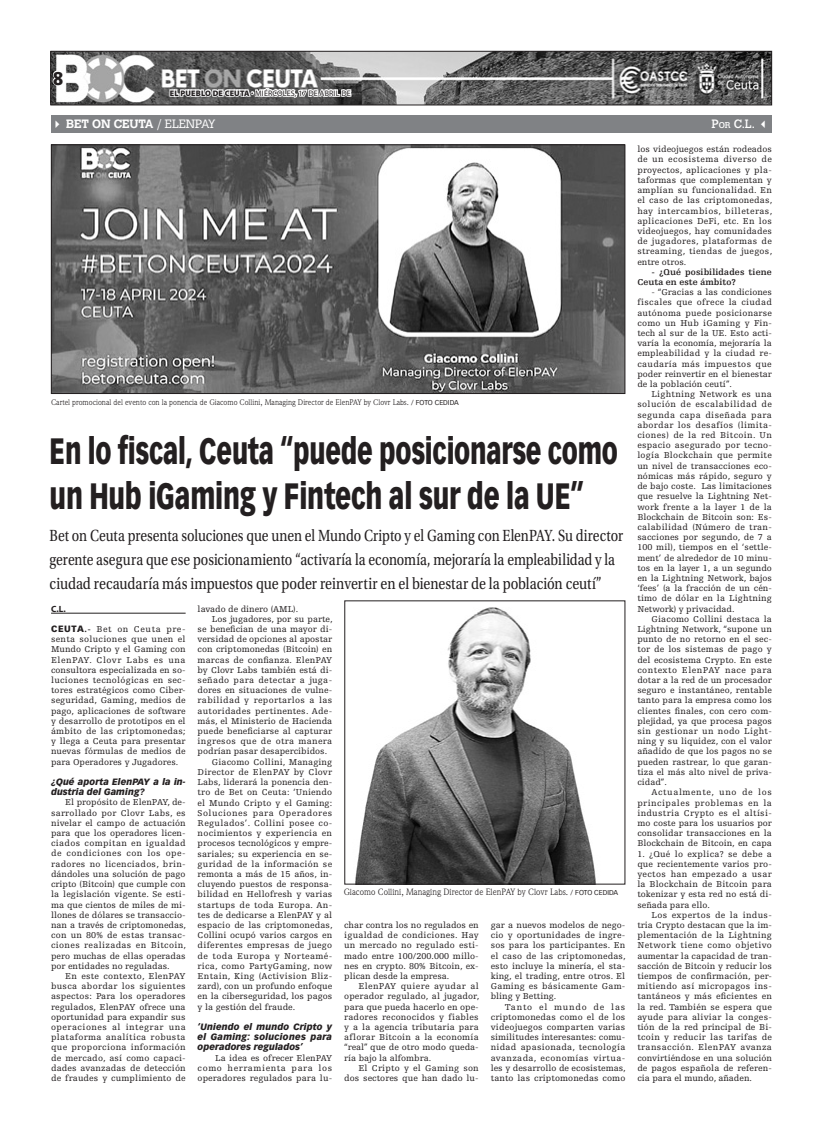
<style>
.page{position:relative;width:823px;height:1134px;background:#fff}
.page>*{position:absolute;margin:0;border:0;box-sizing:border-box;transform-origin:0 0}
._01_TIT-4COL{font:900 36px/45px "Vectora LT Std";letter-spacing:-.01em;color:#231f20;scale:.69 1}
.D_00_NUMERO_DERECHA{font:900 18px "Vectora LT Std";color:#231f20}
._03_SUB-4COL{font:17px/24px "Utopia Std";letter-spacing:-.005em;color:#231f20;scale:.81 1}
._00_CINTILLO_2{font:700 12px "Calvert MT Std";letter-spacing:-.01em;color:#fff}
._00_CINTILLO_2-2{font:12px "Calvert MT Std";color:#fff}
._00_Texto_2{font:9px/10.2px "Egyptienne FLT Std";color:#231f20;text-align:justify}
._00_Texto_1{font:9px/10.2px "Egyptienne FLT Std";color:#231f20;text-align:justify}
._05_Ladillo{font:italic 900 9px/10.2px "Vectora LT Std";color:#231f20}
._07_Pie_de_foto{font:9px "Weidemann Std";color:#231f20}
._00_Texto_2-2{font:700 9px/10.2px "Egyptienne FLT Std";letter-spacing:.01em;color:#231f20}
._00_Firma-1{font:700 9px "Myriad Pro";color:#231f20}
._07_Pie_de_foto-2{font:8px "Weidemann Std";color:#231f20}
._10_EL_PUEBLO_DE_CEU{font:8px "Myriad Pro";letter-spacing:.02em;color:#231f20}
.s1{font-weight:900}
.s2{font-weight:300}
.s3{font-size:8.4px}
.s4{font-family:"Vectora LT Std";font-size:7px}
.s5{font-family:"Vectora LT Std";font-weight:900}
.s6{font-weight:700}
</style>
<div class="page">
<hr style="left:51px;top:613px;width:134px;height:1px;background:#231f20">
<img style="left:53px;top:147px;width:569px;height:245px">
<svg style="left:50px;top:348px;width:411px;height:46px;background:#6d6d6d"></svg>
<img style="left:360px;top:607px;width:229px;height:230px">
<svg style="left:344px;top:837px;width:276px;height:48px;background:#595859"></svg>
<div style="left:51px;top:116px;width:720px;height:17px;background:#808285"></div>
<img style="left:53px;top:53px;width:716px;height:50px">
<div style="left:51px;top:51px;width:720px;height:54px;border:1px solid #231f20"></div>
<svg style="left:52px;top:69px;width:13px;height:18px"></svg>
<svg style="left:168px;top:74px;width:184px;height:32px"></svg>
<p class="D_00_NUMERO_DERECHA" style="left:53px;top:67px;width:12px">8</p>
<p class="_10_EL_PUEBLO_DE_CEU" style="left:170px;top:88px;width:182px"><span class="s1">EL PUEBLO DE CEUTA ·</span> MIÉRCOLES, 17 DE ABRIL DE</p>
<p class="_00_CINTILLO_2" style="left:51px;top:117px;width:166px">✔ BET ON CEUTA <span class="s2">/ ELENPAY</span></p>
<p class="_00_CINTILLO_2-2" style="left:711px;top:117px;width:60px">P<span class="s3">or</span> C.L. ✓</p>
<p class="_07_Pie_de_foto-2" style="left:51px;top:398px;width:409px">Cartel promocional del evento con la ponencia de Giacomo Collini, Managing Director de ElenPAY by Clovr Labs. <span class="s4">/ FOTO CEDIDA</span></p>
<p class="_01_TIT-4COL" style="left:50px;top:428px;width:824px">En lo fiscal, Ceuta “puede posicionarse como un Hub iGaming y Fintech al sur de la UE”</p>
<p class="_03_SUB-4COL" style="left:50px;top:523px;width:709px">Bet on Ceuta presenta soluciones que unen el Mundo Cripto y el Gaming con ElenPAY. Su director gerente asegura que ese posicionamiento “activaría la economía, mejoraría la empleabilidad y la ciudad recaudaría más impuestos que poder reinvertir en el bienestar de la población ceutí”</p>
<p class="_00_Firma-1" style="left:51px;top:603px;width:16px">C.L.</p>
<p class="_00_Texto_1" style="left:51px;top:624px;width:136px"><span class="s5">CEUTA</span><span class="s6">.-</span> Bet on Ceuta pre&shy;senta soluciones que unen el Mundo Cripto y el Gaming con ElenPAY. Clovr Labs es una consultora especializada en so&shy;luciones tecnológicas en sec&shy;tores estratégicos como Ciber&shy;seguridad, Gaming, medios de pago, aplicaciones de software y desarrollo de prototipos en el ámbito de las criptomonedas; y llega a Ceuta para presentar nuevas fórmulas de medios de para Operadores y Jugadores.</p>
<p class="_05_Ladillo" style="left:51px;top:777px;width:136px">¿Qué aporta ElenPAY a la in&shy;dustria del Gaming?</p>
<p class="_00_Texto_2" style="left:51px;top:797px;width:136px;text-indent:14px">El propósito de ElenPAY, de&shy;sarrollado por Clovr Labs, es nivelar el campo de actuación para que los operadores licen&shy;ciados compitan en igualdad de condiciones con los ope&shy;radores no licenciados, brin&shy;dándoles una solución de pago cripto (Bitcoin) que cumple con la legislación vigente. Se esti&shy;ma que cientos de miles de mi&shy;llones de dólares se transaccio&shy;nan a través de criptomonedas, con un 80% de estas transac&shy;ciones realizadas en Bitcoin, pero muchas de ellas operadas por entidades no reguladas.</p>
<p class="_00_Texto_2" style="left:51px;top:971px;width:136px;text-indent:14px">En este contexto, ElenPAY busca abordar los siguientes aspectos: Para los operadores regulados, ElenPAY ofrece una oportunidad para expandir sus operaciones al integrar una plataforma analítica robusta que proporciona información de mercado, así como capaci&shy;dades avanzadas de detección de fraudes y cumplimiento de</p>
<p class="_00_Texto_2" style="left:197px;top:604px;width:102px">lavado de dinero (AML).</p>
<p class="_00_Texto_2" style="left:197px;top:614px;width:136px;text-indent:14px">Los jugadores, por su parte, se benefician de una mayor di&shy;versidad de opciones al apostar con criptomonedas (Bitcoin) en marcas de confianza. ElenPAY by Clovr Labs también está di&shy;señado para detectar a juga&shy;dores en situaciones de vulne&shy;rabilidad y reportarlos a las autoridades pertinentes. Ade&shy;más, el Ministerio de Hacienda puede beneficiarse al capturar ingresos que de otra manera podrían pasar desapercibidos.</p>
<p class="_00_Texto_2" style="left:197px;top:757px;width:136px;text-indent:14px">Giacomo Collini, Managing Director de ElenPAY by Clovr Labs, liderará la ponencia den&shy;tro de Bet on Ceuta: ‘Uniendo el Mundo Cripto y el Gaming:<br>Soluciones para Operadores Regulados’. Collini posee co&shy;nocimientos y experiencia en procesos tecnológicos y empre&shy;sariales; su experiencia en se&shy;guridad de la información se remonta a más de 15 años, in&shy;cluyendo puestos de responsa&shy;bilidad en Hellofresh y varias startups de toda Europa. An&shy;tes de dedicarse a ElenPAY y al espacio de las criptomonedas, Collini ocupó varios cargos en diferentes empresas de juego de toda Europa y Norteamé&shy;rica, como PartyGaming, now Entain, King (Activision Bliz&shy;zard), con un profundo enfoque en la ciberseguridad, los pagos y la gestión del fraude.</p>
<p class="_05_Ladillo" style="left:197px;top:1022px;width:136px;text-align:justify">‘Uniendo el mundo Cripto y el Gaming: soluciones para operadores regulados’</p>
<p class="_00_Texto_2" style="left:197px;top:1053px;width:136px;text-indent:18px">La idea es ofrecer ElenPAY como herramienta para los operadores regulados para lu-</p>
<p class="_07_Pie_de_foto" style="left:343px;top:887px;width:276px">Giacomo Collini, Managing Director de ElenPAY by Clovr Labs. <span class="s4">/ FOTO CEDIDA</span></p>
<p class="_00_Texto_2" style="left:344px;top:920px;width:136px">char contra los no regulados en igualdad de condiciones. Hay un mercado no regulado esti&shy;mado entre 100/200.000 millo&shy;nes en crypto. 80% Bitcoin, ex&shy;plican desde la empresa.</p>
<p class="_00_Texto_2" style="left:344px;top:981px;width:136px;text-indent:14px">ElenPAY quiere ayudar al operador regulado, al jugador, para que pueda hacerlo en ope&shy;radores reconocidos y fiables y a la agencia tributaria para aflorar Bitcoin a la economía “real” que de otro modo queda&shy;ría bajo la alfombra.</p>
<p class="_00_Texto_2" style="left:344px;top:1063px;width:136px;text-align:right">El Cripto y el Gaming son dos sectores que han dado lu-</p>
<p class="_00_Texto_2" style="left:490px;top:920px;width:136px">gar a nuevos modelos de nego&shy;cio y oportunidades de ingre&shy;sos para los participantes. En el caso de las criptomonedas, esto incluye la minería, el sta&shy;king, el trading, entre otros. El Gaming es básicamente Gam&shy;bling y Betting.</p>
<p class="_00_Texto_2" style="left:490px;top:1002px;width:136px;text-indent:14px">Tanto el mundo de las criptomonedas como el de los videojuegos comparten varias similitudes interesantes: comu&shy;nidad apasionada, tecnología avanzada, economías virtua&shy;les y desarrollo de ecosistemas, tanto las criptomonedas como</p>
<p class="_00_Texto_2" style="left:637px;top:144px;width:136px">los videojuegos están rodeados de un ecosistema diverso de proyectos, aplicaciones y pla&shy;taformas que complementan y amplían su funcionalidad. En el caso de las criptomonedas, hay intercambios, billeteras, aplicaciones DeFi, etc. En los videojuegos, hay comunidades de jugadores, plataformas de streaming, tiendas de juegos, entre otros.</p>
<p class="_00_Texto_2-2" style="left:637px;top:267px;width:136px;text-indent:14px">- ¿Qué posibilidades tiene<br>Ceuta en este ámbito?</p>
<p class="_00_Texto_2" style="left:637px;top:287px;width:136px;text-indent:14px">- “Gracias a las condiciones fiscales que ofrece la ciudad autónoma puede posicionarse como un Hub iGaming y Fin&shy;tech al sur de la UE. Esto acti&shy;varía la economía, mejoraría la empleabilidad y la ciudad re&shy;caudaría más impuestos que poder reinvertir en el bienestar de la población ceutí”.</p>
<p class="_00_Texto_2" style="left:637px;top:389px;width:136px;text-indent:14px">Lightning Network es una solución de escalabilidad de segunda capa diseñada para abordar los desafíos (limita&shy;ciones) de la red Bitcoin. Un espacio asegurado por tecno&shy;logía Blockchain que permite un nivel de transacciones eco&shy;nómicas más rápido, seguro y de bajo coste. Las limitaciones que resuelve la Lightning Net&shy;work frente a la layer 1 de la Blockchain de Bitcoin son: Es&shy;calabilidad (Número de tran&shy;sacciones por segundo, de 7 a 100 mil), tiempos en el ‘settle&shy;ment’ de alrededor de 10 minu&shy;tos en la layer 1, a un segundo en la Lightning Network, bajos ‘fees’ (a la fracción de un cén&shy;timo de dólar en la Lightning Network) y privacidad.</p>
<p class="_00_Texto_2" style="left:637px;top:614px;width:136px;text-indent:14px">Giacomo Collini destaca la Lightning Network, “supone un punto de no retorno en el sec&shy;tor de los sistemas de pago y del ecosistema Crypto. En este contexto ElenPAY nace para dotar a la red de un procesador seguro e instantáneo, rentable tanto para la empresa como los clientes finales, con cero com&shy;plejidad, ya que procesa pagos sin gestionar un nodo Light&shy;ning y su liquidez, con el valor añadido de que los pagos no se pueden rastrear, lo que garan&shy;tiza el más alto nivel de priva&shy;cidad”.</p>
<p class="_00_Texto_2" style="left:637px;top:787px;width:136px;text-indent:14px">Actualmente, uno de los principales problemas en la industria Crypto es el altísi&shy;mo coste para los usuarios por consolidar transacciones en la Blockchain de Bitcoin, en capa</p>
<p class="_00_Texto_2" style="left:637px;top:849px;width:136px">1. ¿Qué lo explica? se debe a que recientemente varios pro&shy;yectos han empezado a usar la Blockchain de Bitcoin para tokenizar y esta red no está di&shy;señada para ello.</p>
<p class="_00_Texto_2" style="left:637px;top:910px;width:136px;text-indent:14px">Los expertos de la indus&shy;tria Crypto destacan que la im&shy;plementación de la Lightning Network tiene como objetivo aumentar la capacidad de tran&shy;sacción de Bitcoin y reducir los tiempos de confirmación, per&shy;mitiendo así micropagos ins&shy;tantáneos y más eficientes en la red. También se espera que ayude para aliviar la conges&shy;tión de la red principal de Bi&shy;tcoin y reducir las tarifas de transacción. ElenPAY avanza convirtiéndose en una solución de pagos española de referen&shy;cia para el mundo, añaden.</p>
</div>
